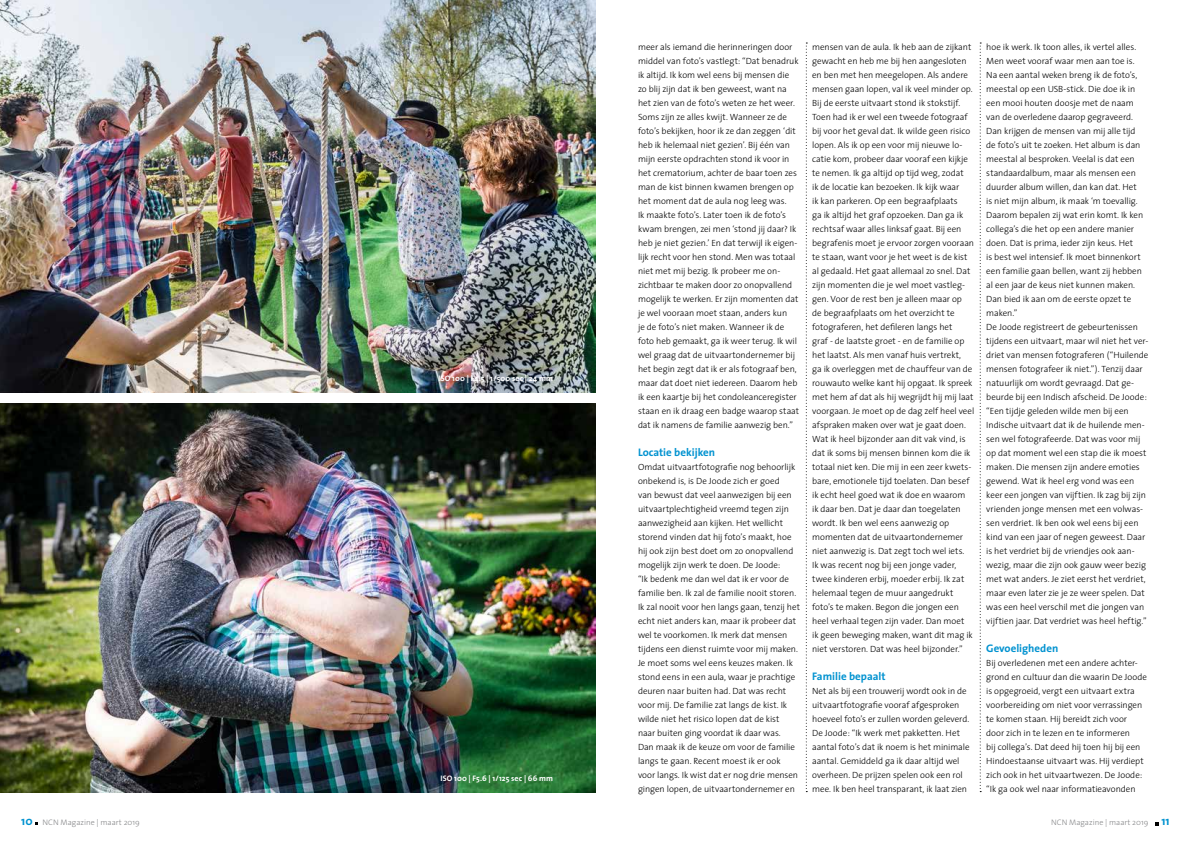
<style>
.page{position:relative;width:1191px;height:842px;background:#fff}
.page>*{position:absolute;margin:0;border:0;box-sizing:border-box;transform-origin:0 0}
.t1{font:700 11px "The Sans";color:#0092d0}
.t2{font:300 9px/14px "The Sans";letter-spacing:-.005em;color:#000}
.t3{font:700 8px "The Sans";letter-spacing:.01em;color:#fff}
.t4{font:300 8px "The Sans";color:#87888a}
.s1{font-weight:700;font-size:12px;color:#0092d0}
</style>
<div class="page">
<img style="left:0;top:0;width:595px;height:392px">
<img style="left:0;top:404px;width:595px;height:388px">
<svg style="left:805px;top:43px;width:2px;height:749px"></svg>
<svg style="left:979px;top:43px;width:2px;height:749px"></svg>
<p class="t3" style="left:438px;top:372px;width:116px">ISO 100 | F4.5 | 1/500 sec | 24 mm</p>
<p class="t3" style="left:440px;top:771px;width:114px">ISO 100 | F5.6 | 1/125 sec | 66 mm</p>
<p class="t2" style="left:638px;top:40px;width:163px">meer als iemand die herinneringen door middel van foto’s vastlegt: “Dat benadruk ik altijd. Ik kom wel eens bij mensen die zo blij zijn dat ik ben geweest, want na het zien van de foto’s weten ze het weer.<br>Soms zijn ze alles kwijt. Wanneer ze de foto’s bekijken, hoor ik ze dan zeggen ‘dit heb ik helemaal niet gezien’. Bij één van mijn eerste opdrachten stond ik voor in het crematorium, achter de baar toen zes man de kist binnen kwamen brengen op het moment dat de aula nog leeg was.<br>Ik maakte foto’s. Later toen ik de foto’s kwam brengen, zei men ‘stond jij daar? Ik heb je niet gezien.’ En dat terwijl ik eigen&shy;lijk recht voor hen stond. Men was totaal niet met mij bezig. Ik probeer me on&shy;zichtbaar te maken door zo onopvallend mogelijk te werken. Er zijn momenten dat je wel vooraan moet staan, anders kun<br>je de foto’s niet maken. Wanneer ik de foto heb gemaakt, ga ik weer terug. Ik wil wel graag dat de uitvaartondernemer bij het begin zegt dat ik er als fotograaf ben, maar dat doet niet iedereen. Daarom heb ik een kaartje bij het condoleanceregister staan en ik draag een badge waarop staat dat ik namens de familie aanwezig ben.”</p>
<p class="t1" style="left:638px;top:443px;width:79px">Locatie bekijken</p>
<p class="t2" style="left:638px;top:460px;width:163px">Omdat uitvaartfotografie nog behoorlijk onbekend is, is De Joode zich er goed<br>van bewust dat veel aanwezigen bij een uitvaartplechtigheid vreemd tegen zijn aanwezigheid aan kijken. Het wellicht storend vinden dat hij foto’s maakt, hoe hij ook zijn best doet om zo onopvallend mogelijk zijn werk te doen. De Joode:<br>“Ik bedenk me dan wel dat ik er voor de familie ben. Ik zal de familie nooit storen.<br>Ik zal nooit voor hen langs gaan, tenzij het echt niet anders kan, maar ik probeer dat wel te voorkomen. Ik merk dat mensen tijdens een dienst ruimte voor mij maken.<br>Je moet soms wel eens keuzes maken. Ik stond eens in een aula, waar je prachtige deuren naar buiten had. Dat was recht voor mij. De familie zat langs de kist. Ik wilde niet het risico lopen dat de kist<br>naar buiten ging voordat ik daar was.<br>Dan maak ik de keuze om voor de familie langs te gaan. Recent moest ik er ook voor langs. Ik wist dat er nog drie mensen gingen lopen, de uitvaartondernemer en</p>
<p class="t2" style="left:812px;top:40px;width:164px">mensen van de aula. Ik heb aan de zijkant gewacht en heb me bij hen aangesloten en ben met hen meegelopen. Als andere mensen gaan lopen, val ik veel minder op.<br>Bij de eerste uitvaart stond ik stokstijf.<br>Toen had ik er wel een tweede fotograaf bij voor het geval dat. Ik wilde geen risico lopen. Als ik op een voor mij nieuwe lo&shy;catie kom, probeer daar vooraf een kijkje te nemen. Ik ga altijd op tijd weg, zodat<br>ik de locatie kan bezoeken. Ik kijk waar<br>ik kan parkeren. Op een begraafplaats<br>ga ik altijd het graf opzoeken. Dan ga ik rechtsaf waar alles linksaf gaat. Bij een begrafenis moet je ervoor zorgen vooraan te staan, want voor je het weet is de kist al gedaald. Het gaat allemaal zo snel. Dat zijn momenten die je wel moet vastleg&shy;gen. Voor de rest ben je alleen maar op<br>de begraafplaats om het overzicht te fotograferen, het defileren langs het<br>graf - de laatste groet - en de familie op het laatst. Als men vanaf huis vertrekt,<br>ga ik overleggen met de chauffeur van de rouwauto welke kant hij opgaat. Ik spreek met hem af dat als hij wegrijdt hij mij laat voorgaan. Je moet op de dag zelf heel veel afspraken maken over wat je gaat doen.<br>Wat ik heel bijzonder aan dit vak vind, is dat ik soms bij mensen binnen kom die ik totaal niet ken. Die mij in een zeer kwets&shy;bare, emotionele tijd toelaten. Dan besef ik echt heel goed wat ik doe en waarom<br>ik daar ben. Dat je daar dan toegelaten wordt. Ik ben wel eens aanwezig op momenten dat de uitvaartondernemer niet aanwezig is. Dat zegt toch wel iets.<br>Ik was recent nog bij een jonge vader, twee kinderen erbij, moeder erbij. Ik zat helemaal tegen de muur aangedrukt foto’s te maken. Begon die jongen een heel verhaal tegen zijn vader. Dan moet<br>ik geen beweging maken, want dit mag ik niet verstoren. Dat was heel bijzonder.”</p>
<p class="t1" style="left:812px;top:667px;width:75px">Familie bepaalt</p>
<p class="t2" style="left:812px;top:684px;width:159px">Net als bij een trouwerij wordt ook in de uitvaartfotografie vooraf afgesproken hoeveel foto’s er zullen worden geleverd.<br>De Joode: “Ik werk met pakketten. Het aantal foto’s dat ik noem is het minimale aantal. Gemiddeld ga ik daar altijd wel overheen. De prijzen spelen ook een rol mee. Ik ben heel transparant, ik laat zien</p>
<p class="t2" style="left:986px;top:40px;width:164px">hoe ik werk. Ik toon alles, ik vertel alles.<br>Men weet vooraf waar men aan toe is.<br>Na een aantal weken breng ik de foto’s, meestal op een USB-stick. Die doe ik in een mooi houten doosje met de naam van de overledene daarop gegraveerd.<br>Dan krijgen de mensen van mij alle tijd<br>de foto’s uit te zoeken. Het album is dan meestal al besproken. Veelal is dat een standaardalbum, maar als mensen een duurder album willen, dan kan dat. Het<br>is niet mijn album, ik maak ‘m toevallig.<br>Daarom bepalen zij wat erin komt. Ik ken collega’s die het op een andere manier doen. Dat is prima, ieder zijn keus. Het<br>is best wel intensief. Ik moet binnenkort een familie gaan bellen, want zij hebben al een jaar de keus niet kunnen maken.<br>Dan bied ik aan om de eerste opzet te maken.”<br>De Joode registreert de gebeurtenissen tijdens een uitvaart, maar wil niet het ver&shy;driet van mensen fotograferen (“Huilende mensen fotografeer ik niet.”). Tenzij daar natuurlijk om wordt gevraagd. Dat ge&shy;beurde bij een Indisch afscheid. De Joode: “Een tijdje geleden wilde men bij een Indische uitvaart dat ik de huilende men&shy;sen wel fotografeerde. Dat was voor mij op dat moment wel een stap die ik moest maken. Die mensen zijn andere emoties gewend. Wat ik heel erg vond was een keer een jongen van vijftien. Ik zag bij zijn vrienden jonge mensen met een volwas&shy;sen verdriet. Ik ben ook wel eens bij een kind van een jaar of negen geweest. Daar is het verdriet bij de vriendjes ook aan&shy;wezig, maar die zijn ook gauw weer bezig met wat anders. Je ziet eerst het verdriet, maar even later zie je ze weer spelen. Dat was een heel verschil met die jongen van vijftien jaar. Dat verdriet was heel heftig.”</p>
<p class="t1" style="left:986px;top:639px;width:73px">Gevoeligheden</p>
<p class="t2" style="left:986px;top:656px;width:162px">Bij overledenen met een andere achter&shy;grond en cultuur dan die waarin De Joode is opgegroeid, vergt een uitvaart extra voorbereiding om niet voor verrassingen te komen staan. Hij bereidt zich voor door zich in te lezen en te informeren<br>bij collega’s. Dat deed hij toen hij bij een Hindoestaanse uitvaart was. Hij verdiept zich ook in het uitvaartwezen. De Joode: “Ik ga ook wel naar informatieavonden</p>
<p class="t4" style="left:21px;top:816px;width:120px"><span class="s1">10</span> NCN Magazine | maart 2019</p>
<p class="t4" style="left:1051px;top:816px;width:120px">NCN Magazine | maart 2019 <span class="s1">11</span></p>
</div>
